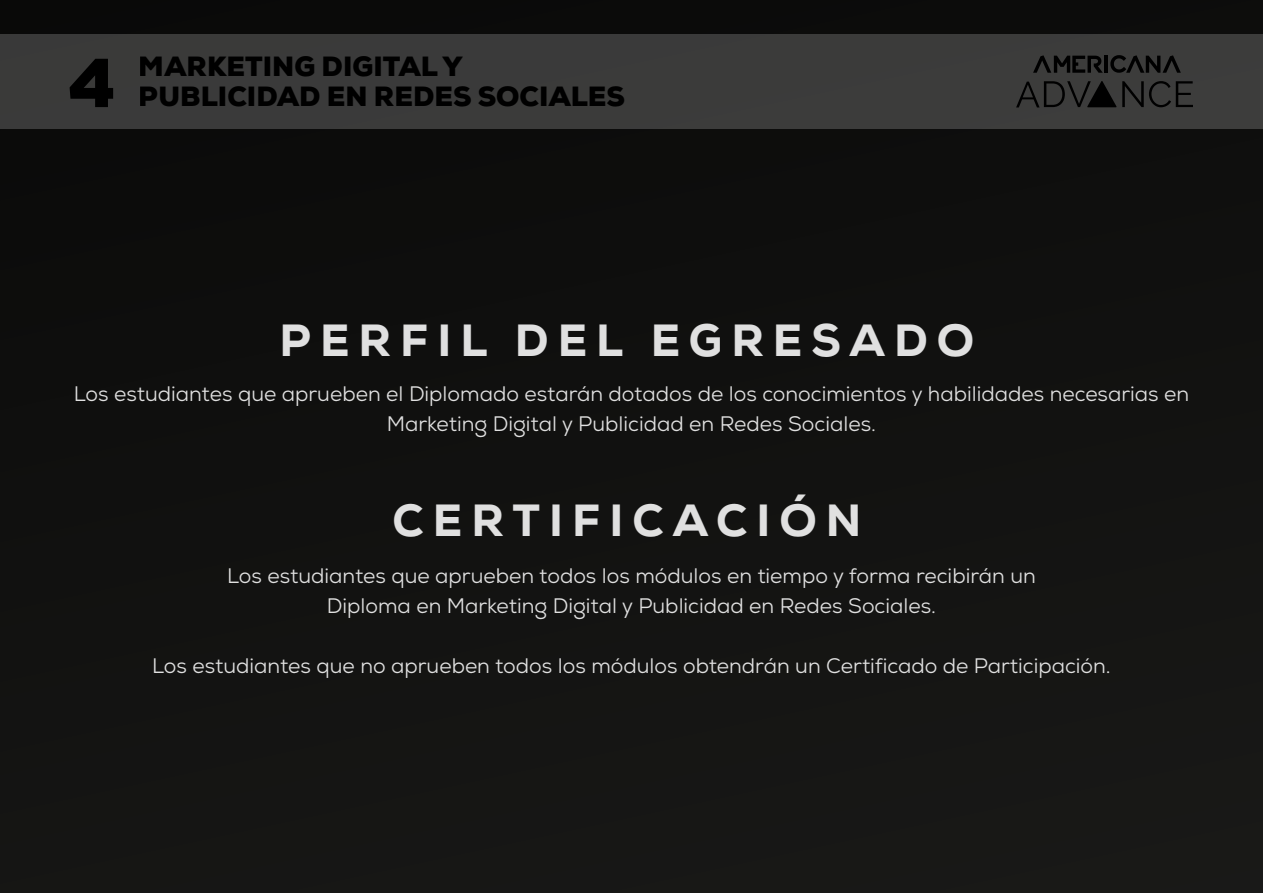
<style>
.page{position:relative;width:1263px;height:893px;background:#121211}
.page>*{position:absolute;margin:0;border:0;box-sizing:border-box;transform-origin:0 0}
.t1{font:900 69px "Nexa";color:#000}
.t2{font:800 45px "Nexa";letter-spacing:.2em;color:#e0e0e0}
.t3{font:900 27.75px/29.5px "Nexa";color:#000}
.t4{font:21px/30px "Nexa";color:#e0e0e0;text-align:center}
</style>
<div class="page">
<div style="left:0;top:35px;width:1263px;height:94px;background:#3b3b3a"></div>
<svg style="left:1016px;top:81px;width:177px;height:26px"></svg>
<hr style="left:1105px;top:56px;width:3px;height:17px;background:#000">
<svg style="left:1033px;top:55px;width:70px;height:18px"></svg>
<svg style="left:1110px;top:55px;width:71px;height:18px"></svg>
<h1 class="t1" style="left:68px;top:39px;width:49px">4</h1>
<h3 class="t3" style="left:139px;top:52px;width:488px">MARKETING DIGITAL Y<br>PUBLICIDAD EN REDES SOCIALES</h3>
<h2 class="t2" style="left:280px;top:312px;width:696px">PERFIL DEL EGRESADO</h2>
<p class="t4" style="left:74px;top:379px;width:1117px">Los estudiantes que aprueben el Diplomado estarán dotados de los conocimientos y habilidades necesarias en<br>Marketing Digital y Publicidad en Redes Sociales.</p>
<h2 class="t2" style="left:392px;top:492px;width:470px">CERTIFICACIÓN</h2>
<p class="t4" style="left:227px;top:561px;width:810px">Los estudiantes que aprueben todos los módulos en tiempo y forma recibirán un<br>Diploma en Marketing Digital y Publicidad en Redes Sociales.</p>
<p class="t4" style="left:152px;top:651px;width:960px">Los estudiantes que no aprueben todos los módulos obtendrán un Certificado de Participación.</p>
</div>
